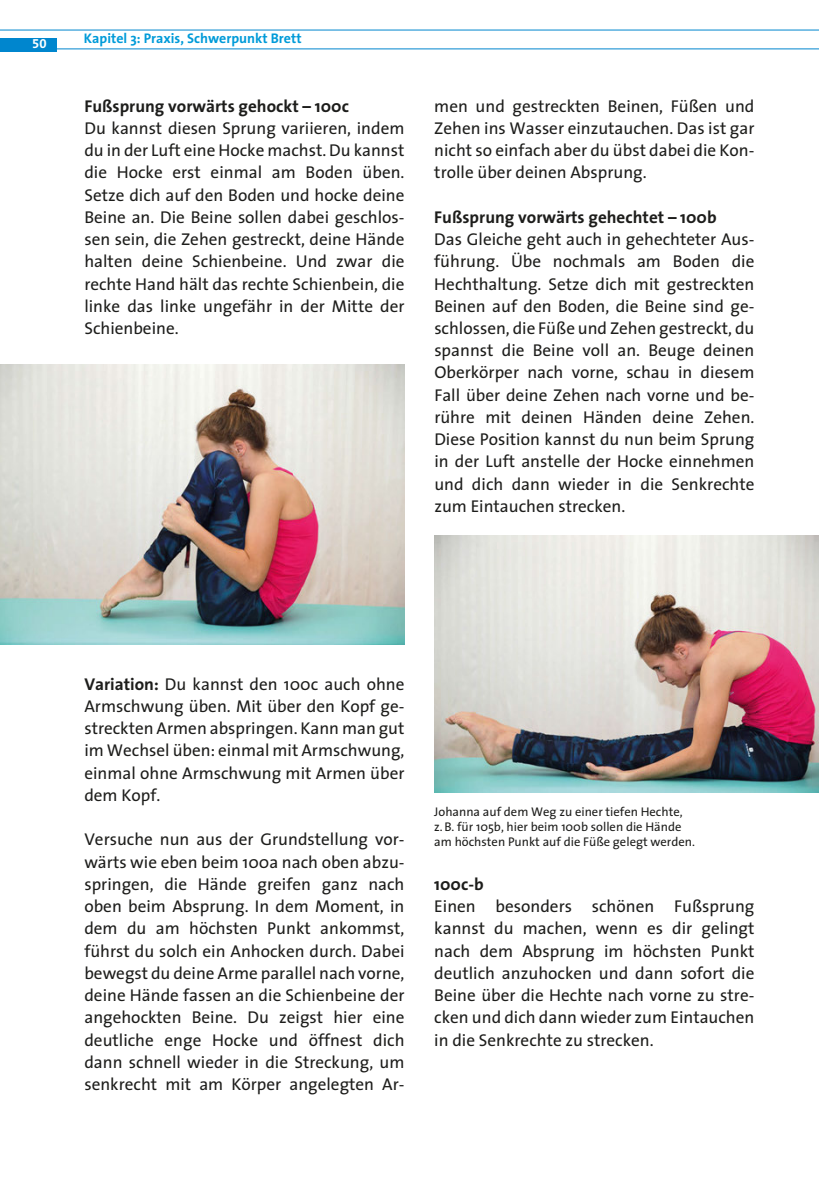
<style>
.page{position:relative;width:819px;height:1201px;background:#fff}
.page>*{position:absolute;margin:0;border:0;box-sizing:border-box;transform-origin:0 0}
.t1{font:17.15px/22.2px "The Sans FSH";color:#1d1d1b;text-align:justify}
.t2{font:700 17.15px "The Sans FSH";color:#1d1d1b}
.t3{font:700 14px "The Sans FSH";color:#009bd9}
.t4{font:13.12px "The Sans FSH Bold Expert";color:#fff}
.t5{font:12.6px/15.2px "The Sans FSH";color:#1d1d1b}
.s1{font-weight:700}
</style>
<div class="page">
<hr style="left:0;top:30px;width:819px;height:1px;background:#0086ce">
<hr style="left:0;top:49px;width:819px;height:1px;background:#0086ce">
<div style="left:0;top:38px;width:56px;height:14px;background:#0086ce"></div>
<img style="left:0;top:365px;width:404px;height:279px">
<img style="left:434px;top:536px;width:385px;height:256px">
<p class="t4" style="left:32px;top:33px;width:16px">50</p>
<p class="t3" style="left:84px;top:26px;width:219px">Kapitel 3: Praxis, Schwerpunkt Brett</p>
<p class="t2" style="left:84px;top:91px;width:266px">Fußsprung vorwärts gehockt – 100c</p>
<p class="t1" style="left:84px;top:116px;width:322px">Du kannst diesen Sprung variieren, indem du in der Luft eine Hocke machst. Du kannst die Hocke erst einmal am Boden üben.<br>Setze dich auf den Boden und hocke deine Beine an. Die Beine sollen dabei geschlos&shy;sen sein, die Zehen gestreckt, deine Hände halten deine Schienbeine. Und zwar die rechte Hand hält das rechte Schienbein, die linke das linke ungefähr in der Mitte der Schienbeine.</p>
<p class="t1" style="left:434px;top:94px;width:321px">men und gestreckten Beinen, Füßen und Zehen ins Wasser einzutauchen. Das ist gar nicht so einfach aber du übst dabei die Kon&shy;trolle über deinen Absprung.</p>
<p class="t2" style="left:434px;top:203px;width:284px">Fußsprung vorwärts gehechtet – 100b</p>
<p class="t1" style="left:434px;top:228px;width:321px">Das Gleiche geht auch in gehechteter Aus&shy;führung. Übe nochmals am Boden die Hechthaltung. Setze dich mit gestreckten Beinen auf den Boden, die Beine sind ge&shy;schlossen, die Füße und Zehen gestreckt, du spannst die Beine voll an. Beuge deinen Oberkörper nach vorne, schau in diesem Fall über deine Zehen nach vorne und be&shy;rühre mit deinen Händen deine Zehen.<br>Diese Position kannst du nun beim Sprung in der Luft anstelle der Hocke einnehmen und dich dann wieder in die Senkrechte zum Eintauchen strecken.</p>
<p class="t1" style="left:84px;top:672px;width:321px"><span class="s1">Variation:</span> Du kannst den 100c auch ohne Armschwung üben. Mit über den Kopf ge&shy;streckten Armen abspringen. Kann man gut im Wechsel üben: einmal mit Armschwung, einmal ohne Armschwung mit Armen über dem Kopf.</p>
<p class="t1" style="left:84px;top:828px;width:322px">Versuche nun aus der Grundstellung vor&shy;wärts wie eben beim 100a nach oben abzu&shy;springen, die Hände greifen ganz nach oben beim Absprung. In dem Moment, in dem du am höchsten Punkt ankommst, führst du solch ein Anhocken durch. Dabei bewegst du deine Arme parallel nach vorne, deine Hände fassen an die Schienbeine der angehockten Beine. Du zeigst hier eine deutliche enge Hocke und öffnest dich dann schnell wieder in die Streckung, um senkrecht mit am Körper angelegten Ar-</p>
<p class="t5" style="left:434px;top:803px;width:262px">Johanna auf dem Weg zu einer tiefen Hechte, z.B. für 105b, hier beim 100b sollen die Hände am höchsten Punkt auf die Füße gelegt werden.</p>
<p class="t2" style="left:434px;top:869px;width:51px">100c-b</p>
<p class="t1" style="left:434px;top:894px;width:322px">Einen besonders schönen Fußsprung kannst du machen, wenn es dir gelingt nach dem Absprung im höchsten Punkt deutlich anzuhocken und dann sofort die Beine über die Hechte nach vorne zu stre&shy;cken und dich dann wieder zum Eintauchen in die Senkrechte zu strecken.</p>
</div>
